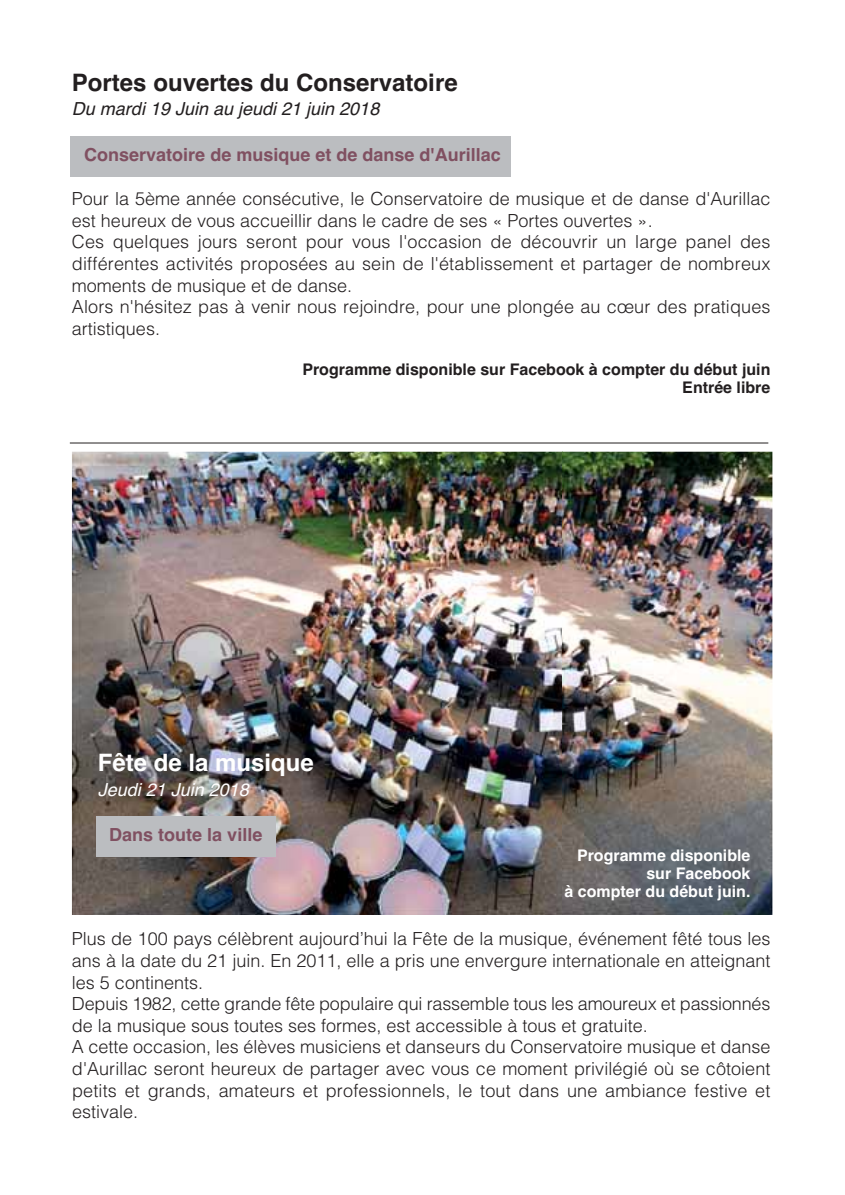
<style>
.page{position:relative;width:845px;height:1195px;background:#fff}
.page>*{position:absolute;margin:0;border:0;box-sizing:border-box;transform-origin:0 0}
.t1{font:700 24px "Helvetica";color:#231f20}
.t2{font:700 24px "Helvetica";color:#fff}
.t3{font:300 18px/21.6px "Helvetica";color:#231f20}
.t4{font:700 18px "Helvetica";color:#805061}
.t5{font:italic 18px "Helvetica";color:#231f20}
.t6{font:italic 18px "Helvetica";color:#fff}
.t7{font:700 16px/18px "Helvetica";color:#231f20;text-align:right}
.t8{font:700 16px/18px "Helvetica";color:#fff;text-align:right}
</style>
<div class="page">
<img style="left:72px;top:451px;width:700px;height:463px">
<div style="left:70px;top:136px;width:440px;height:41px;background:#bbbdc0"></div>
<div style="left:96px;top:816px;width:179px;height:41px;background:#bbbdc0"></div>
<hr style="left:70px;top:442px;width:698px;height:1px;background:#231f20">
<h1 class="t1" style="left:72px;top:74px;width:387px">Portes ouvertes du Conservatoire</h1>
<p class="t5" style="left:72px;top:102px;width:309px">Du mardi 19 Juin au jeudi 21 juin 2018</p>
<p class="t4" style="left:84px;top:148px;width:418px">Conservatoire de musique et de danse d'Aurillac</p>
<p class="t3" style="left:72px;top:190px;width:699px">Pour la 5ème année consécutive, le Conservatoire de musique et de danse d'Aurillac est heureux de vous accueillir dans le cadre de ses « Portes ouvertes ».<br>Ces quelques jours seront pour vous l'occasion de découvrir un large panel des différentes activités proposées au sein de l'établissement et partager de nombreux moments de musique et de danse.<br>Alors n'hésitez pas à venir nous rejoindre, pour une plongée au cœur des pratiques artistiques.</p>
<p class="t7" style="left:302px;top:361px;width:469px">Programme disponible sur Facebook à compter du début juin<br>Entrée libre</p>
<h1 class="t2" style="left:98px;top:754px;width:218px">Fête de la musique</h1>
<p class="t6" style="left:98px;top:782px;width:153px">Jeudi 21 Juin 2018</p>
<p class="t4" style="left:109px;top:828px;width:155px">Dans toute la ville</p>
<p class="t8" style="left:564px;top:848px;width:187px">Programme disponible sur Facebook<br>à compter du début juin.</p>
<p class="t3" style="left:72px;top:929px;width:699px">Plus de 100 pays célèbrent aujourd’hui la Fête de la musique, événement fêté tous les ans à la date du 21 juin. En 2011, elle a pris une envergure internationale en atteignant les 5 continents.<br>Depuis 1982, cette grande fête populaire qui rassemble tous les amoureux et passionnés de la musique sous toutes ses formes, est accessible à tous et gratuite.<br>A cette occasion, les élèves musiciens et danseurs du Conservatoire musique et danse d'Aurillac seront heureux de partager avec vous ce moment privilégié où se côtoient petits et grands, amateurs et professionnels, le tout dans une ambiance festive et estivale.</p>
</div>
